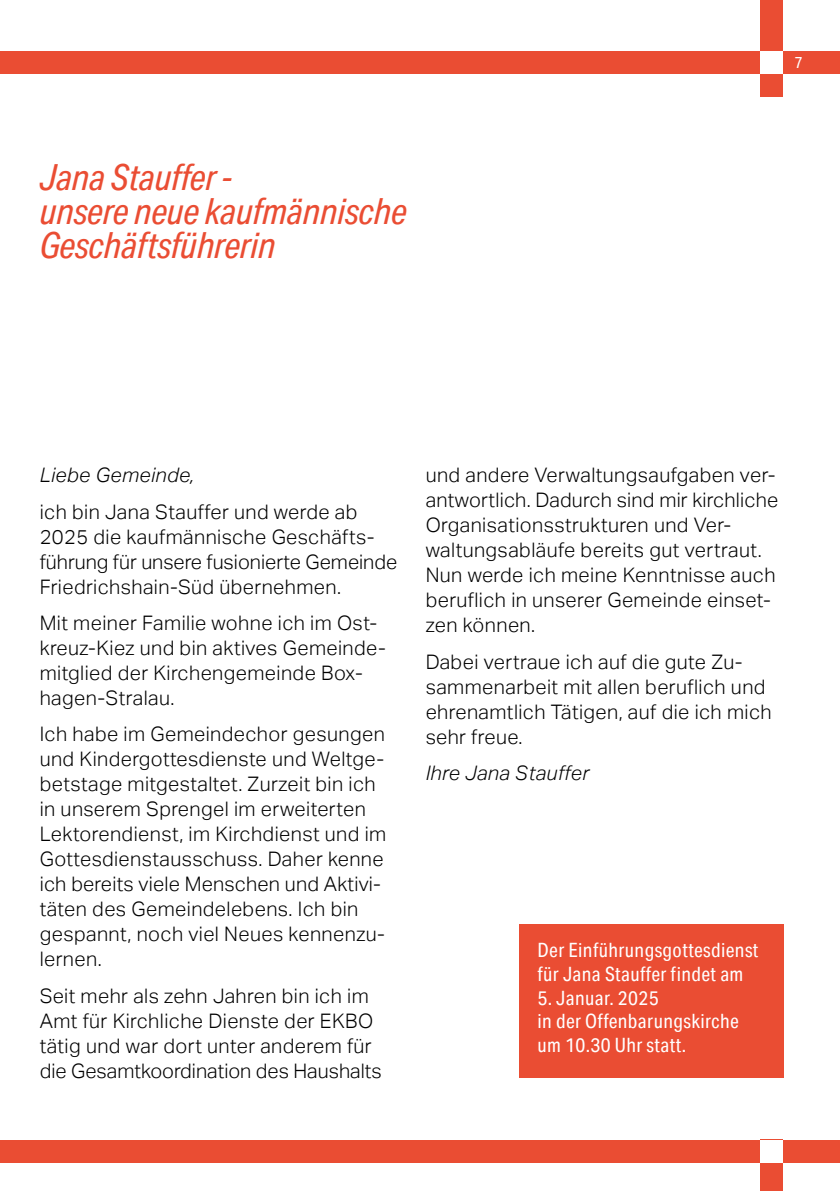
<style>
.page{position:relative;width:840px;height:1191px;background:#fff}
.page>*{position:absolute;margin:0;border:0;box-sizing:border-box;transform-origin:0 0}
.t1{font:italic 36px/34px "Aktiv Grotesk Cd";letter-spacing:-.01em;color:#ea4d33}
.t2{font:300 20px/25px "Aktiv Grotesk";letter-spacing:.02em;color:#000}
.t3{font:italic 300 20px "Aktiv Grotesk";letter-spacing:.02em;color:#000}
.t4{font:19.8px/23.8px "Aktiv Grotesk Cd";letter-spacing:.02em;color:#fff}
.t5{font:16px "Aktiv Grotesk Cd";color:#fff}
</style>
<div class="page">
<div style="left:0;top:51px;width:839px;height:23px;background:#ea4d33"></div>
<div style="left:760px;top:0;width:22px;height:96px;background:#ea4d33"></div>
<div style="left:760px;top:51px;width:22px;height:23px;background:#fff"></div>
<div style="left:0;top:1140px;width:839px;height:22px;background:#ea4d33"></div>
<div style="left:760px;top:1140px;width:22px;height:51px;background:#ea4d33"></div>
<div style="left:760px;top:1140px;width:22px;height:22px;background:#fff"></div>
<div style="left:518px;top:924px;width:264px;height:153px;background:#ea4d33"></div>
<h1 class="t1" style="left:40px;top:160px;width:368px">Jana Stauffer -<br>unsere neue kaufmännische<br>Geschäftsführerin</h1>
<p class="t5" style="left:794px;top:53px;width:9px">7</p>
<p class="t3" style="left:40px;top:463px;width:156px">Liebe Gemeinde,</p>
<p class="t2" style="left:40px;top:499px;width:359px">ich bin Jana Stauffer und werde ab 2025 die kaufmännische Geschäfts&shy;führung für unsere fusionierte Gemeinde Friedrichshain-Süd übernehmen.</p>
<p class="t2" style="left:40px;top:610px;width:347px">Mit meiner Familie wohne ich im Ost&shy;kreuz-Kiez und bin aktives Gemeinde&shy;mitglied der Kirchengemeinde Box&shy;hagen-Stralau.</p>
<p class="t2" style="left:40px;top:722px;width:348px">Ich habe im Gemeindechor gesungen und Kindergottesdienste und Weltge&shy;betstage mitgestaltet. Zurzeit bin ich in unserem Sprengel im erweiterten Lektorendienst, im Kirchdienst und im Gottesdienstausschuss. Daher kenne ich bereits viele Menschen und Aktivi&shy;täten des Gemeindelebens. Ich bin gespannt, noch viel Neues kennenzu&shy;lernen.</p>
<p class="t2" style="left:40px;top:983px;width:343px">Seit mehr als zehn Jahren bin ich im Amt für Kirchliche Dienste der EKBO tätig und war dort unter anderem für die Gesamtkoordination des Haushalts</p>
<p class="t2" style="left:425px;top:463px;width:354px">und andere Verwaltungsaufgaben ver&shy;antwortlich. Dadurch sind mir kirchliche Organisationsstrukturen und Ver&shy;waltungsabläufe bereits gut vertraut.<br>Nun werde ich meine Kenntnisse auch beruflich in unserer Gemeinde einset&shy;zen können.</p>
<p class="t2" style="left:425px;top:649px;width:347px">Dabei vertraue ich auf die gute Zu&shy;sammenarbeit mit allen beruflich und ehrenamtlich Tätigen, auf die ich mich sehr freue.</p>
<p class="t3" style="left:425px;top:761px;width:165px">Ihre Jana Stauffer</p>
<p class="t4" style="left:537px;top:938px;width:222px">Der Einführungsgottesdienst für Jana Stauffer findet am</p>
<p class="t4" style="left:537px;top:985px;width:203px">5. Januar. 2025<br>in der Offenbarungskirche um 10.30 Uhr statt.</p>
</div>
